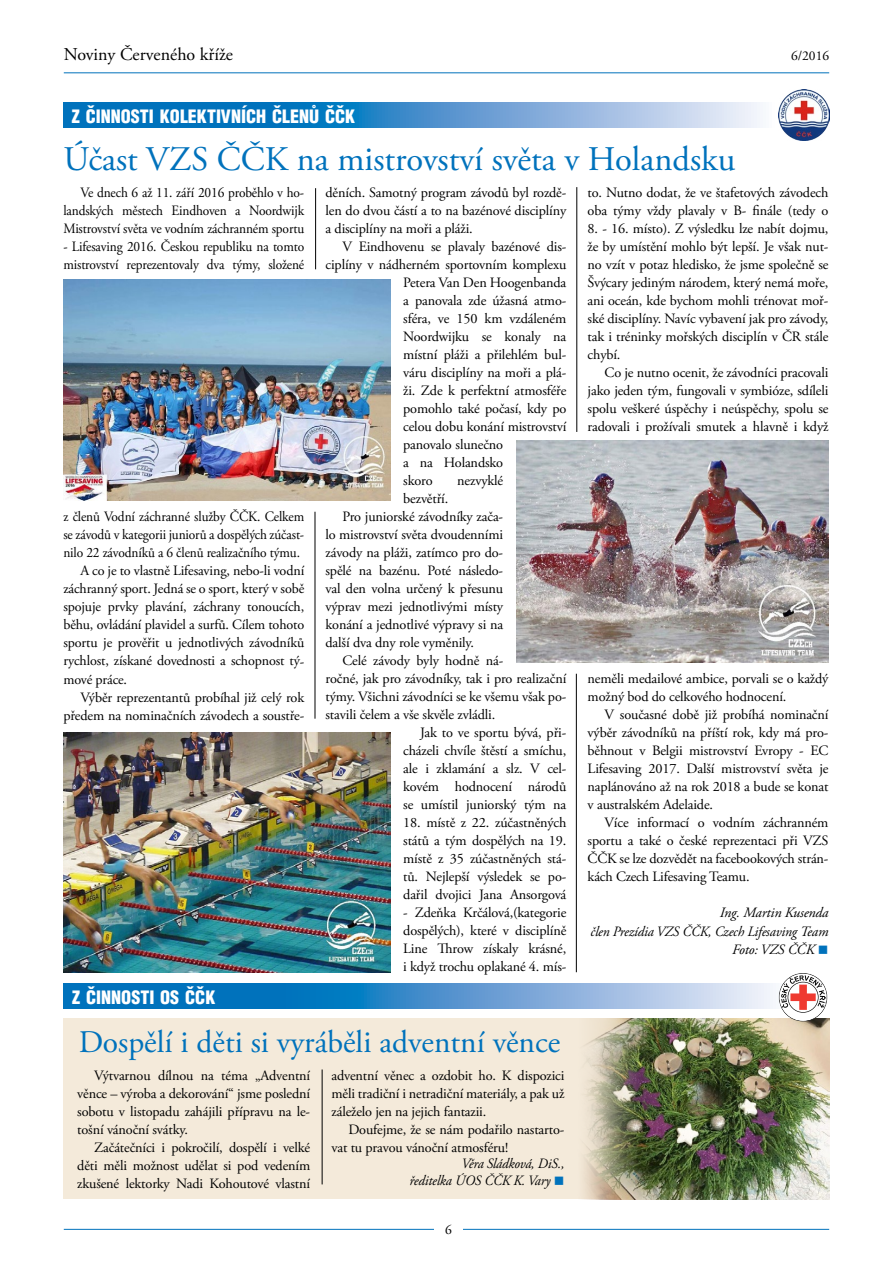
<style>
.page{position:relative;width:893px;height:1263px;background:#fff}
.page>*{position:absolute;margin:0;border:0;box-sizing:border-box;transform-origin:0 0}
.t1{font:34.5px "Adobe Garamond Pro";color:#0072bc}
.t2{font:31.5px "Adobe Garamond Pro";color:#0072bc}
.t3{font:900 18px "Switzerland Cond";color:#fff}
.t4{font:18px "Adobe Garamond Pro";color:#000}
.t5{font:14.25px/18px "Adobe Garamond Pro";letter-spacing:-.01em;color:#000;text-align:justify}
.t6{font:14.25px/18px "Adobe Garamond Pro";letter-spacing:-.01em;color:#000;text-align:justify;scale:.94 1}
.t7{font:italic 14.25px/18.1px "Adobe Garamond Pro";letter-spacing:-.01em;color:#000;text-align:right}
.t8{font:italic 14.25px/16.5px "Adobe Garamond Pro";letter-spacing:-.01em;color:#000;text-align:right;scale:.96 1}
.t9{font:13.5px "Adobe Garamond Pro";color:#000}
.s1{color:#0072bc}
</style>
<div class="page">
<hr style="left:64px;top:72px;width:765px;height:1px;background:#0072bc">
<hr style="left:64px;top:1229px;width:765px;height:1px;background:#0072bc">
<div style="left:434px;top:1217px;width:29px;height:25px;background:#fff"></div>
<div style="left:64px;top:1018px;width:765px;height:181px;background:#f4eada"></div>
<svg style="left:63px;top:102px;width:697px;height:26px;background:#5098cf"></svg>
<svg style="left:64px;top:983px;width:764px;height:25px;background:#549acf"></svg>
<img style="left:778px;top:89px;width:51px;height:51px">
<img style="left:64px;top:279px;width:326px;height:222px">
<img style="left:64px;top:732px;width:326px;height:240px">
<img style="left:516px;top:440px;width:312px;height:222px">
<img style="left:583px;top:1018px;width:246px;height:181px">
<svg style="left:779px;top:973px;width:32px;height:48px"></svg>
<hr style="left:315px;top:188px;width:1px;height:81px;background:#000">
<hr style="left:315px;top:512px;width:1px;height:207px;background:#000">
<hr style="left:576px;top:187px;width:1px;height:245px;background:#000">
<hr style="left:576px;top:674px;width:1px;height:298px;background:#000">
<hr style="left:322px;top:1069px;width:1px;height:115px;background:#000">
<p class="t4" style="left:64px;top:43px;width:171px">Noviny Červeného kříže</p>
<p class="t9" style="left:791px;top:47px;width:40px">6/2016</p>
<p class="t3" style="left:72px;top:105px;width:18px">Z ČINNOSTI</p>
<p class="t3" style="left:160px;top:105px;width:10px">KOLEKTIVNÍ</p>
<p class="t3" style="left:246px;top:105px;width:36px">CH ČLEN</p>
<p class="t3" style="left:309px;top:105px;width:27px">Ů ČČK</p>
<h1 class="t1" style="left:63px;top:138px;width:673px">Účast VZS ČČK na mistrovství světa v Holandsku</h1>
<p class="t6" style="left:63px;top:184px;width:258px;text-indent:17px">Ve dnech 6 až 11. září 2016 proběhlo v ho&shy;landských městech Eindhoven a Noordwijk Mistrovství světa ve vodním záchranném sportu</p>
<p class="t6" style="left:63px;top:238px;width:258px">- Lifesaving 2016. Českou republiku na tomto mistrovství reprezentovaly dva týmy, složené</p>
<p class="t6" style="left:63px;top:508px;width:258px">z členů Vodní záchranné služby ČČK. Celkem</p>
<p class="t6" style="left:63px;top:526px;width:258px">se závodů v kategorii juniorů a dospělých zúčast-</p>
<p class="t6" style="left:63px;top:544px;width:253px">nilo 22 závodníků a 6 členů realizačního týmu.</p>
<p class="t5" style="left:80px;top:562px;width:225px">A co je to vlastně Lifesaving, nebo-li vodní</p>
<p class="t5" style="left:63px;top:580px;width:242px">záchranný sport. Jedná se o sport, který v sobě</p>
<p class="t5" style="left:63px;top:598px;width:242px">spojuje prvky plavání, záchrany tonoucích,</p>
<p class="t5" style="left:63px;top:616px;width:242px">běhu, ovládání plavidel a surfů. Cílem tohoto</p>
<p class="t5" style="left:63px;top:634px;width:242px">sportu je prověřit u jednotlivých závodníků</p>
<p class="t5" style="left:63px;top:652px;width:242px">rychlost, získané dovednosti a schopnost tý-</p>
<p class="t5" style="left:63px;top:670px;width:65px">mové práce.</p>
<p class="t5" style="left:80px;top:688px;width:225px">Výběr reprezentantů probíhal již celý rok</p>
<p class="t5" style="left:63px;top:706px;width:242px">předem na nominačních závodech a soustře-</p>
<p class="t3" style="left:72px;top:986px;width:18px">Z ČINNOSTI</p>
<p class="t3" style="left:160px;top:986px;width:36px">OS ČČK</p>
<p class="t5" style="left:326px;top:184px;width:242px">děních. Samotný program závodů byl rozdě&shy;len do dvou částí a to na bazénové disciplíny a disciplíny na moři a pláži.</p>
<p class="t5" style="left:343px;top:238px;width:225px">V Eindhovenu se plavaly bazénové dis-</p>
<p class="t5" style="left:326px;top:256px;width:242px">ciplíny v nádherném sportovním komplexu</p>
<p class="t5" style="left:403px;top:274px;width:165px">Petera Van Den Hoogenbanda</p>
<p class="t5" style="left:403px;top:292px;width:165px">a panovala zde úžasná atmo-</p>
<p class="t5" style="left:403px;top:310px;width:165px">sféra, ve 150 km vzdáleném</p>
<p class="t5" style="left:403px;top:328px;width:165px">Noordwijku se konaly na</p>
<p class="t5" style="left:403px;top:346px;width:165px">místní pláži a přilehlém bul-</p>
<p class="t5" style="left:403px;top:364px;width:165px">váru disciplíny na moři a plá-</p>
<p class="t5" style="left:403px;top:382px;width:165px">ži. Zde k perfektní atmosféře</p>
<p class="t5" style="left:403px;top:400px;width:165px">pomohlo také počasí, kdy po</p>
<p class="t5" style="left:403px;top:418px;width:165px">celou dobu konání mistrovství</p>
<p class="t5" style="left:403px;top:436px;width:101px">panovalo slunečno</p>
<p class="t5" style="left:403px;top:454px;width:101px">a na Holandsko</p>
<p class="t5" style="left:403px;top:472px;width:31px">skoro</p>
<p class="t5" style="left:457px;top:472px;width:47px">nezvyklé</p>
<p class="t5" style="left:403px;top:490px;width:47px">bezvětří.</p>
<p class="t5" style="left:343px;top:508px;width:162px">Pro juniorské závodníky zača-</p>
<p class="t5" style="left:325px;top:526px;width:179px">lo mistrovství světa dvoudenními</p>
<p class="t5" style="left:325px;top:544px;width:179px">závody na pláži, zatímco pro do-</p>
<p class="t5" style="left:325px;top:562px;width:179px">spělé na bazénu. Poté následo-</p>
<p class="t5" style="left:325px;top:580px;width:179px">val den volna určený k přesunu</p>
<p class="t5" style="left:325px;top:598px;width:179px">výprav mezi jednotlivými místy</p>
<p class="t5" style="left:325px;top:616px;width:179px">konání a jednotlivé výpravy si na</p>
<p class="t5" style="left:325px;top:634px;width:150px">další dva dny role vyměnily.</p>
<p class="t5" style="left:343px;top:652px;width:162px">Celé závody byly hodně ná-</p>
<p class="t5" style="left:325px;top:670px;width:242px">ročné, jak pro závodníky, tak i pro realizační</p>
<p class="t5" style="left:325px;top:688px;width:242px">týmy. Všichni závodníci se ke všemu však po-</p>
<p class="t5" style="left:325px;top:706px;width:171px">stavili čelem a vše skvěle zvládli.</p>
<p class="t5" style="left:420px;top:724px;width:148px">Jak to ve sportu bývá, při-</p>
<p class="t5" style="left:403px;top:742px;width:165px">cházeli chvíle štěstí a smíchu,</p>
<p class="t5" style="left:403px;top:760px;width:165px">ale i zklamání a slz. V cel-</p>
<p class="t5" style="left:403px;top:778px;width:165px">kovém hodnocení národů</p>
<p class="t5" style="left:403px;top:796px;width:165px">se umístil juniorský tým na</p>
<p class="t5" style="left:403px;top:814px;width:165px">18. místě z 22. zúčastněných států a tým dospělých na 19. místě z 35 zúčastněných stá&shy;tů. Nejlepší výsledek se po&shy;dařil dvojici Jana Ansorgová</p>
<p class="t5" style="left:403px;top:904px;width:165px">- Zdeňka Krčálová,(kategorie dospělých), které v disciplíně Line Throw získaly krásné, i když trochu oplakané 4. mís-</p>
<h2 class="t2" style="left:79px;top:1023px;width:483px">Dospělí i děti si vyráběli adventní věnce</h2>
<p class="t5" style="left:77px;top:1067px;width:234px;text-indent:17px">Výtvarnou dílnou na téma „Adventní věnce – výroba a dekorování“ jsme poslední sobotu v listopadu zahájili přípravu na le&shy;tošní vánoční svátky.</p>
<p class="t5" style="left:77px;top:1139px;width:234px;text-indent:17px">Začátečníci i pokročilí, dospělí i velké děti měli možnost udělat si pod vedením zkušené lektorky Nadi Kohoutové vlastní</p>
<p class="t5" style="left:331px;top:1067px;width:234px">adventní věnec a ozdobit ho. K dispozici měli tradiční i netradiční materiály, a pak už záleželo jen na jejich fantazii.</p>
<p class="t5" style="left:331px;top:1121px;width:234px;text-indent:17px">Doufejme, že se nám podařilo nastarto&shy;vat tu pravou vánoční atmosféru!</p>
<p class="t8" style="left:409px;top:1156px;width:163px">Věra Sládková, DiS.,<br>ředitelka ÚOS ČČK K. Vary <span class="s1">■</span></p>
<p class="t9" style="left:445px;top:1222px;width:8px">6</p>
<p class="t5" style="left:588px;top:184px;width:242px">to. Nutno dodat, že ve štafetových závodech oba týmy vždy plavaly v B- finále (tedy o</p>
<p class="t5" style="left:588px;top:220px;width:242px">8. - 16. místo). Z výsledku lze nabít dojmu, že by umístění mohlo být lepší. Je však nut&shy;no vzít v potaz hledisko, že jsme společně se Švýcary jediným národem, který nemá moře, ani oceán, kde bychom mohli trénovat moř&shy;ské disciplíny. Navíc vybavení jak pro závody, tak i tréninky mořských disciplín v ČR stále chybí.</p>
<p class="t5" style="left:588px;top:364px;width:242px;text-indent:17px">Co je nutno ocenit, že závodníci pracovali jako jeden tým, fungovali v symbióze, sdíleli spolu veškeré úspěchy i neúspěchy, spolu se radovali i prožívali smutek a hlavně i když</p>
<p class="t5" style="left:588px;top:670px;width:242px">neměli medailové ambice, porvali se o každý možný bod do celkového hodnocení.</p>
<p class="t5" style="left:588px;top:706px;width:242px;text-indent:17px">V současné době již probíhá nominační výběr závodníků na příští rok, kdy má pro&shy;běhnout v Belgii mistrovství Evropy - EC Lifesaving 2017. Další mistrovství světa je naplánováno až na rok 2018 a bude se konat v australském Adelaide.</p>
<p class="t5" style="left:588px;top:814px;width:242px;text-indent:17px">Více informací o vodním záchranném sportu a také o české reprezentaci při VZS ČČK se lze dozvědět na facebookových strán&shy;kách Czech Lifesaving Teamu.</p>
<p class="t7" style="left:591px;top:904px;width:239px">Ing. Martin Kusenda<br>člen Prezídia VZS ČČK, Czech Lifesaving Team<br>Foto: VZS ČČK <span class="s1">■</span></p>
</div>
